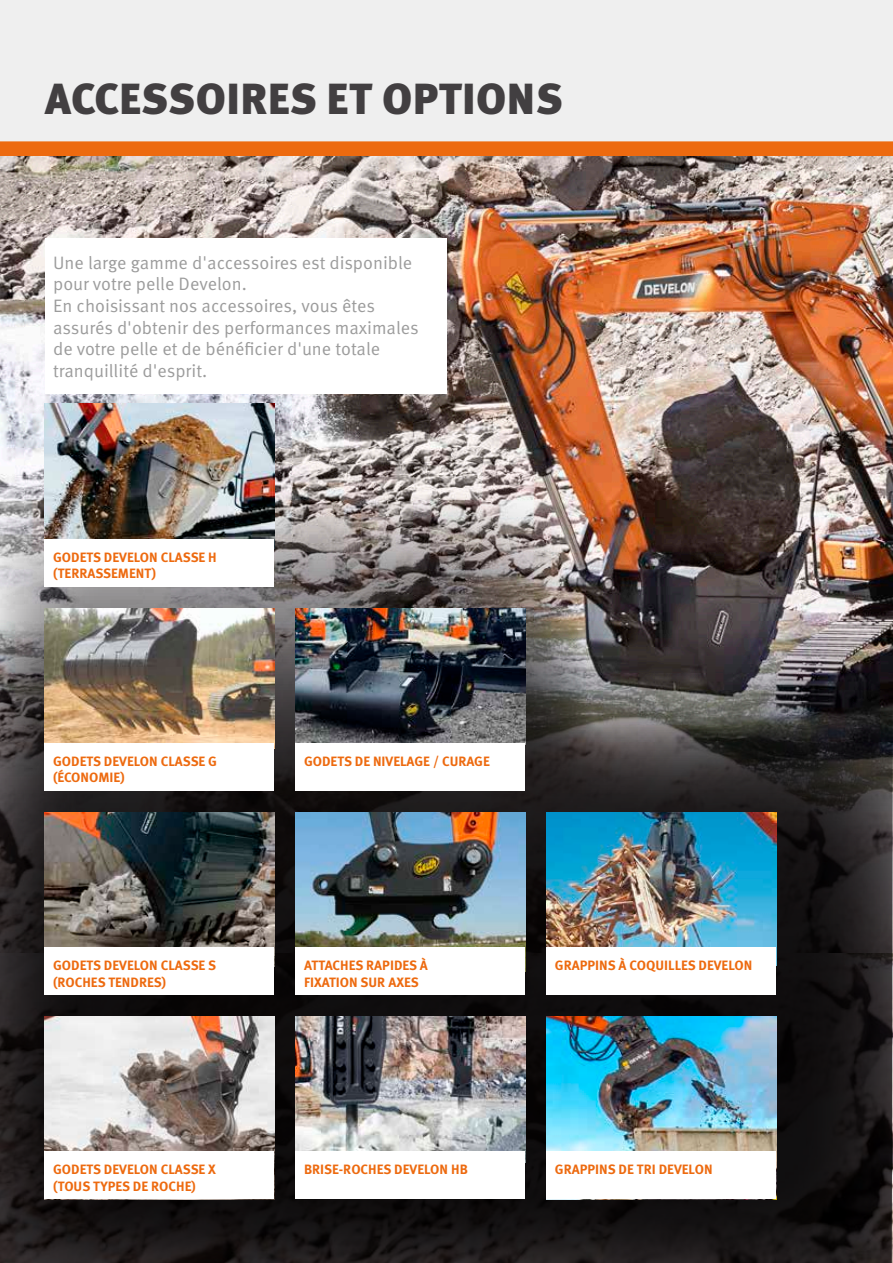
<style>
.page{position:relative;width:893px;height:1263px;background:#fff}
.page>*{position:absolute;margin:0;border:0;box-sizing:border-box;transform-origin:0 0}
.t1{font:900 43.5px "Meta Pro";letter-spacing:.01em;color:#423f41}
.t2{font:18px/21.6px "Meta Pro Norm";color:#9c9c9c}
.t3{font:700 13.5px/16.5px "Meta Pro";color:#ed6a0f}
</style>
<div class="page">
<div style="left:0;top:0;width:893px;height:141px;background:#efefef"></div>
<div style="left:0;top:141px;width:893px;height:15px;background:#ed6a0f"></div>
<img style="left:0;top:156px;width:893px;height:324px">
<img style="left:0;top:480px;width:893px;height:154px">
<svg style="left:0;top:634px;width:893px;height:629px;background:#262324"></svg>
<img style="left:296px;top:608px;width:229px;height:135px">
<img style="left:296px;top:812px;width:229px;height:135px">
<img style="left:296px;top:1016px;width:229px;height:135px">
<img style="left:45px;top:608px;width:229px;height:135px">
<img style="left:45px;top:404px;width:229px;height:135px">
<img style="left:45px;top:812px;width:229px;height:135px">
<img style="left:45px;top:1016px;width:229px;height:135px">
<img style="left:546px;top:812px;width:230px;height:135px">
<img style="left:546px;top:1016px;width:230px;height:135px">
<div style="left:296px;top:743px;width:229px;height:48px;background:#fff"></div>
<div style="left:296px;top:947px;width:229px;height:48px;background:#fff"></div>
<div style="left:296px;top:1151px;width:229px;height:48px;background:#fff"></div>
<div style="left:45px;top:743px;width:229px;height:48px;background:#fff"></div>
<div style="left:45px;top:539px;width:229px;height:48px;background:#fff"></div>
<div style="left:45px;top:947px;width:229px;height:48px;background:#fff"></div>
<div style="left:45px;top:1151px;width:229px;height:48px;background:#fff"></div>
<div style="left:546px;top:947px;width:230px;height:48px;background:#fff"></div>
<div style="left:546px;top:1151px;width:230px;height:48px;background:#fff"></div>
<div style="left:45px;top:238px;width:401px;height:156px;background:#fff"></div>
<h1 class="t1" style="left:45px;top:64px;width:520px">ACCESSOIRES ET OPTIONS</h1>
<h2 class="t2" style="left:53px;top:251px;width:367px">Une large gamme d'accessoires est disponible pour votre pelle Develon.<br>En choisissant nos accessoires, vous êtes assurés d'obtenir des performances maximales de votre pelle et de bénéficier d'une totale tranquillité d'esprit.</h2>
<p class="t3" style="left:53px;top:548px;width:165px">GODETS DEVELON CLASSE H (TERRASSEMENT)</p>
<p class="t3" style="left:53px;top:752px;width:165px">GODETS DEVELON CLASSE G (ÉCONOMIE)</p>
<p class="t3" style="left:304px;top:752px;width:187px">GODETS DE NIVELAGE / CURAGE</p>
<p class="t3" style="left:53px;top:956px;width:164px">GODETS DEVELON CLASSE S (ROCHES TENDRES)</p>
<p class="t3" style="left:304px;top:956px;width:125px">ATTACHES RAPIDES À<br>FIXATION SUR AXES</p>
<p class="t3" style="left:555px;top:956px;width:199px">GRAPPINS À COQUILLES DEVELON</p>
<p class="t3" style="left:53px;top:1160px;width:164px">GODETS DEVELON CLASSE X (TOUS TYPES DE ROCHE)</p>
<p class="t3" style="left:304px;top:1160px;width:165px">BRISE-ROCHES DEVELON HB</p>
<p class="t3" style="left:555px;top:1160px;width:159px">GRAPPINS DE TRI DEVELON</p>
</div>
